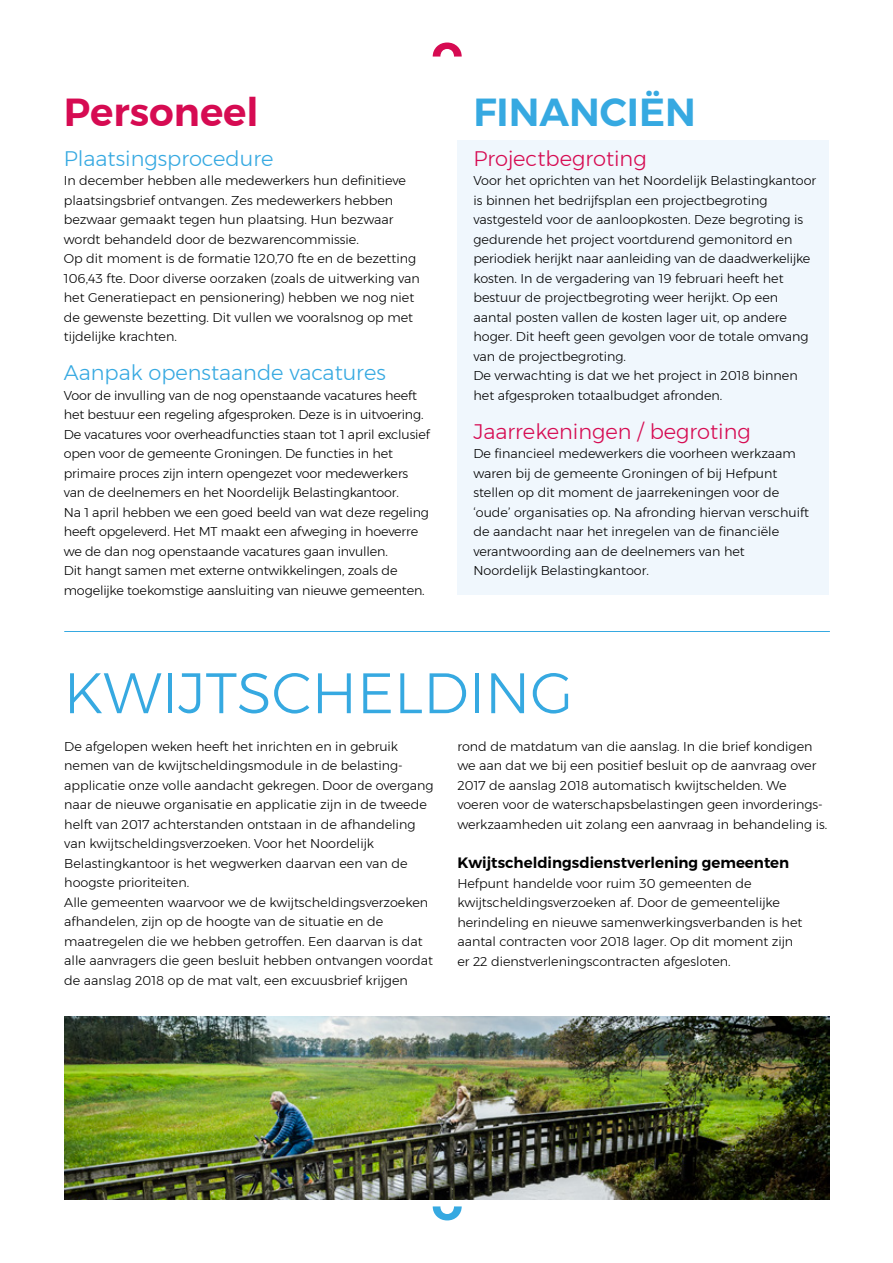
<style>
.page{position:relative;width:893px;height:1263px;background:#fff}
.page>*{position:absolute;margin:0;border:0;box-sizing:border-box;transform-origin:0 0}
.t1{font:300 57px "Montserrat";color:#36a9e1}
.t2{font:600 39px "Montserrat";color:#d60b52}
.t3{font:600 39px "Montserrat";color:#36a9e1}
.t4{font:300 21px "Montserrat";color:#36a9e1}
.t5{font:300 21px "Montserrat";color:#d60b52}
.t6{font:600 15px "Montserrat";color:#000}
.t7{font:300 12.75px/19.5px "Montserrat";color:#000}
</style>
<div class="page">
<div style="left:457px;top:140px;width:372px;height:455px;background:#f0f7fd"></div>
<svg style="left:433px;top:1206px;width:29px;height:14px"></svg>
<svg style="left:433px;top:43px;width:29px;height:14px"></svg>
<hr style="left:64px;top:631px;width:766px;height:1px;background:#36a9e1">
<hr style="left:64px;top:1024px;width:766px;height:1px;background:#36a9e1">
<img style="left:64px;top:1016px;width:765px;height:183px">
<h2 class="t2" style="left:64px;top:81px;width:197px">Personeel</h2>
<h3 class="t4" style="left:64px;top:143px;width:211px">Plaatsingsprocedure</h3>
<p class="t7" style="left:64px;top:171px;width:358px">In december hebben alle medewerkers hun definitieve plaatsingsbrief ontvangen. Zes medewerkers hebben bezwaar gemaakt tegen hun plaatsing. Hun bezwaar wordt behandeld door de bezwarencommissie.<br>Op dit moment is de formatie 120,70 fte en de bezetting 106,43 fte. Door diverse oorzaken (zoals de uitwerking van het Generatiepact en pensionering) hebben we nog niet de gewenste bezetting. Dit vullen we vooralsnog op met tijdelijke krachten.</p>
<h3 class="t4" style="left:64px;top:357px;width:323px">Aanpak openstaande vacatures</h3>
<p class="t7" style="left:64px;top:385px;width:368px">Voor de invulling van de nog openstaande vacatures heeft het bestuur een regeling afgesproken. Deze is in uitvoering.<br>De vacatures voor overheadfuncties staan tot 1 april exclusief open voor de gemeente Groningen. De functies in het primaire proces zijn intern opengezet voor medewerkers van de deelnemers en het Noordelijk Belastingkantoor.<br>Na 1 april hebben we een goed beeld van wat deze regeling heeft opgeleverd. Het MT maakt een afweging in hoeverre we de dan nog openstaande vacatures gaan invullen.<br>Dit hangt samen met externe ontwikkelingen, zoals de mogelijke toekomstige aansluiting van nieuwe gemeenten.</p>
<h2 class="t3" style="left:473px;top:81px;width:224px">FINANCIËN</h2>
<h3 class="t5" style="left:473px;top:143px;width:175px">Projectbegroting</h3>
<p class="t7" style="left:473px;top:171px;width:344px">Voor het oprichten van het Noordelijk Belastingkantoor is binnen het bedrijfsplan een projectbegroting vastgesteld voor de aanloopkosten. Deze begroting is gedurende het project voortdurend gemonitord en periodiek herijkt naar aanleiding van de daadwerkelijke kosten. In de vergadering van 19 februari heeft het bestuur de projectbegroting weer herijkt. Op een aantal posten vallen de kosten lager uit, op andere hoger. Dit heeft geen gevolgen voor de totale omvang van de projectbegroting.<br>De verwachting is dat we het project in 2018 binnen het afgesproken totaalbudget afronden.</p>
<h3 class="t5" style="left:473px;top:416px;width:279px">Jaarrekeningen / begroting</h3>
<p class="t7" style="left:473px;top:444px;width:337px">De financieel medewerkers die voorheen werkzaam waren bij de gemeente Groningen of bij Hefpunt stellen op dit moment de jaarrekeningen voor de ‘oude’ organisaties op. Na afronding hiervan verschuift de aandacht naar het inregelen van de financiële verantwoording aan de deelnemers van het Noordelijk Belastingkantoor.</p>
<h1 class="t1" style="left:64px;top:650px;width:511px">KWIJTSCHELDING</h1>
<p class="t7" style="left:64px;top:736px;width:371px">De afgelopen weken heeft het inrichten en in gebruik nemen van de kwijtscheldingsmodule in de belasting&shy;applicatie onze volle aandacht gekregen. Door de overgang naar de nieuwe organisatie en applicatie zijn in de tweede helft van 2017 achterstanden ontstaan in de afhandeling van kwijtscheldingsverzoeken. Voor het Noordelijk Belastingkantoor is het wegwerken daarvan een van de hoogste prioriteiten.<br>Alle gemeenten waarvoor we de kwijtscheldingsverzoeken afhandelen, zijn op de hoogte van de situatie en de maatregelen die we hebben getroffen. Een daarvan is dat alle aanvragers die geen besluit hebben ontvangen voordat de aanslag 2018 op de mat valt, een excuusbrief krijgen</p>
<p class="t7" style="left:457px;top:736px;width:371px">rond de matdatum van die aanslag. In die brief kondigen we aan dat we bij een positief besluit op de aanvraag over 2017 de aanslag 2018 automatisch kwijtschelden. We voeren voor de waterschapsbelastingen geen invorderings&shy;werkzaamheden uit zolang een aanvraag in behandeling is.</p>
<p class="t6" style="left:457px;top:851px;width:333px">Kwijtscheldingsdienstverlening gemeenten</p>
<p class="t7" style="left:457px;top:873px;width:347px">Hefpunt handelde voor ruim 30 gemeenten de kwijtscheldingsverzoeken af. Door de gemeentelijke herindeling en nieuwe samenwerkingsverbanden is het aantal contracten voor 2018 lager. Op dit moment zijn er 22 dienstverleningscontracten afgesloten.</p>
</div>
